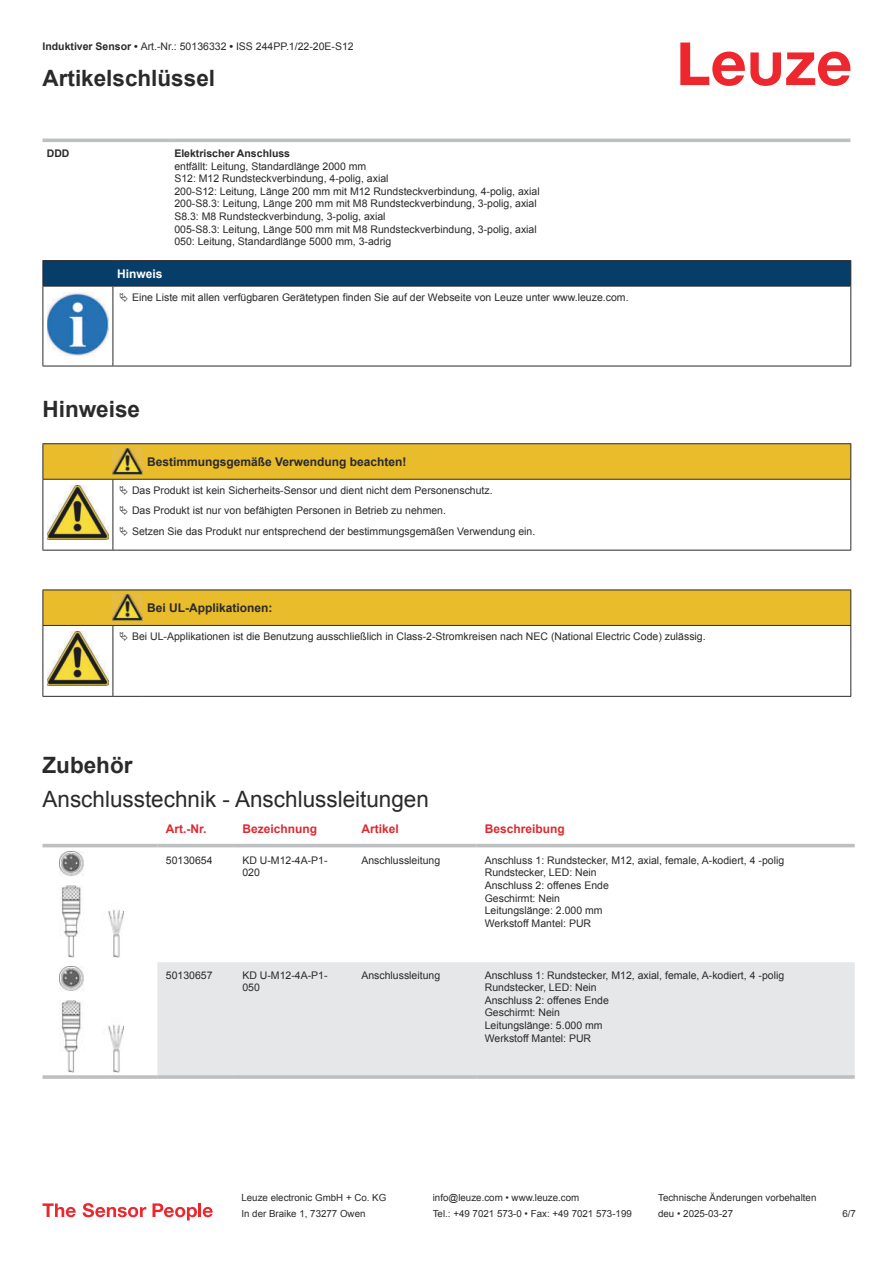
<style>
.page{position:relative;width:893px;height:1263px;background:#fff}
.page>*{position:absolute;margin:0;border:0;box-sizing:border-box;transform-origin:0 0}
.t1{font:22.5px "Arial";color:#2b292a}
.t2{font:700 22.5px "Arial";color:#2b292a}
.t3{font:700 12px "Arial";color:#2b292a}
.t4{font:700 12px "Arial";color:#db2a30}
.t5{font:700 12px "Arial";color:#fff}
.t6{font:10.5px/12.6px "Arial";color:#2b292a}
.t7{font:700 10.5px "Arial";color:#2b292a}
.t8{font:9.75px "Arial";color:#2b292a}
.s1{font-weight:700}
</style>
<div class="page">
<svg style="left:680px;top:43px;width:170px;height:43px"></svg>
<svg style="left:43px;top:138px;width:807px;height:1px"></svg>
<hr style="left:43px;top:139px;width:127px;height:3px;background:#bdbfc1">
<hr style="left:170px;top:139px;width:680px;height:3px;background:#bdbfc1">
<svg style="left:43px;top:843px;width:812px;height:9px"></svg>
<div style="left:157px;top:962px;width:698px;height:113px;background:#e6e7e9"></div>
<hr style="left:43px;top:844px;width:114px;height:3px;background:#bdbfc1">
<hr style="left:157px;top:844px;width:77px;height:3px;background:#bdbfc1">
<hr style="left:234px;top:844px;width:119px;height:3px;background:#bdbfc1">
<hr style="left:353px;top:844px;width:123px;height:3px;background:#bdbfc1">
<hr style="left:476px;top:844px;width:379px;height:3px;background:#bdbfc1">
<hr style="left:43px;top:1075px;width:114px;height:4px;background:#bdbfc1">
<hr style="left:157px;top:1075px;width:77px;height:4px;background:#c7c9cb">
<hr style="left:234px;top:1075px;width:119px;height:4px;background:#bdbfc1">
<hr style="left:353px;top:1075px;width:123px;height:4px;background:#bdbfc1">
<hr style="left:476px;top:1075px;width:379px;height:4px;background:#c7c9cb">
<img style="left:59px;top:852px;width:65px;height:106px">
<img style="left:59px;top:966px;width:65px;height:107px">
<svg style="left:43px;top:1203px;width:33px;height:14px"></svg>
<svg style="left:83px;top:1203px;width:63px;height:14px"></svg>
<svg style="left:153px;top:1203px;width:44px;height:17px"></svg>
<hr style="left:198px;top:1203px;width:3px;height:14px;background:#ed272d">
<svg style="left:203px;top:1207px;width:10px;height:10px"></svg>
<svg style="left:44px;top:287px;width:806px;height:79px"></svg>
<hr style="left:43px;top:260px;width:70px;height:1px;background:#2b292a">
<hr style="left:43px;top:286px;width:70px;height:1px;background:#2b292a">
<hr style="left:113px;top:260px;width:738px;height:1px;background:#2b292a">
<div style="left:43px;top:261px;width:808px;height:25px;background:#063d69"></div>
<hr style="left:113px;top:286px;width:738px;height:1px;background:#2b292a">
<hr style="left:43px;top:286px;width:1px;height:75px;background:#2b292a">
<hr style="left:113px;top:286px;width:1px;height:75px;background:#2b292a">
<hr style="left:850px;top:286px;width:1px;height:75px;background:#2b292a">
<hr style="left:43px;top:366px;width:70px;height:1px;background:#2b292a">
<hr style="left:113px;top:366px;width:738px;height:1px;background:#2b292a">
<img style="left:47px;top:292px;width:61px;height:63px">
<div style="left:115px;top:287px;width:734px;height:20px;background:#fff"></div>
<hr style="left:43px;top:443px;width:70px;height:1px;background:#2b292a">
<hr style="left:113px;top:443px;width:30px;height:1px;background:#2b292a">
<hr style="left:143px;top:443px;width:708px;height:1px;background:#2b292a">
<hr style="left:43px;top:550px;width:70px;height:1px;background:#2b292a">
<hr style="left:113px;top:550px;width:30px;height:1px;background:#2b292a">
<hr style="left:143px;top:550px;width:708px;height:1px;background:#2b292a">
<div style="left:44px;top:590px;width:806px;height:35px;background:#e8bc2a"></div>
<svg style="left:44px;top:626px;width:806px;height:70px"></svg>
<hr style="left:43px;top:589px;width:70px;height:1px;background:#2b292a">
<hr style="left:43px;top:590px;width:1px;height:35px;background:#2b292a">
<hr style="left:43px;top:625px;width:70px;height:1px;background:#2b292a">
<hr style="left:113px;top:589px;width:30px;height:1px;background:#2b292a">
<hr style="left:113px;top:625px;width:30px;height:1px;background:#2b292a">
<hr style="left:143px;top:589px;width:708px;height:1px;background:#2b292a">
<hr style="left:850px;top:590px;width:1px;height:35px;background:#2b292a">
<hr style="left:143px;top:625px;width:708px;height:1px;background:#2b292a">
<hr style="left:43px;top:626px;width:1px;height:66px;background:#2b292a">
<hr style="left:113px;top:626px;width:1px;height:66px;background:#2b292a">
<hr style="left:850px;top:626px;width:1px;height:66px;background:#2b292a">
<hr style="left:43px;top:696px;width:70px;height:1px;background:#2b292a">
<hr style="left:113px;top:696px;width:30px;height:1px;background:#2b292a">
<hr style="left:143px;top:696px;width:708px;height:1px;background:#2b292a">
<img style="left:113px;top:594px;width:30px;height:26px">
<img style="left:47px;top:632px;width:61px;height:54px">
<div style="left:115px;top:626px;width:734px;height:21px;background:#fff"></div>
<svg style="left:43px;top:444px;width:808px;height:106px"></svg>
<p class="t6" style="left:43px;top:41px;width:313px"><span class="s1">Induktiver Sensor •</span> Art.-Nr.: 50136332 <span class="s1">•</span> ISS 244PP.1/22-20E-S12</p>
<h1 class="t2" style="left:43px;top:70px;width:174px">Artikelschlüssel</h1>
<p class="t7" style="left:47px;top:149px;width:24px">DDD</p>
<p class="t7" style="left:174px;top:149px;width:117px">Elektrischer Anschluss</p>
<p class="t6" style="left:174px;top:161px;width:367px">entfällt: Leitung, Standardlänge 2000 mm<br>S12: M12 Rundsteckverbindung, 4-polig, axial<br>200-S12: Leitung, Länge 200 mm mit M12 Rundsteckverbindung, 4-polig, axial 200-S8.3: Leitung, Länge 200 mm mit M8 Rundsteckverbindung, 3-polig, axial S8.3: M8 Rundsteckverbindung, 3-polig, axial<br>005-S8.3: Leitung, Länge 500 mm mit M8 Rundsteckverbindung, 3-polig, axial 050: Leitung, Standardlänge 5000 mm, 3-adrig</p>
<p class="t5" style="left:117px;top:269px;width:47px">Hinweis</p>
<p class="t6" style="left:132px;top:292px;width:498px">Eine Liste mit allen verfügbaren Gerätetypen finden Sie auf der Webseite von Leuze unter www.leuze.com.</p>
<h1 class="t2" style="left:43px;top:401px;width:99px">Hinweise</h1>
<p class="t3" style="left:147px;top:457px;width:261px">Bestimmungsgemäße Verwendung beachten!</p>
<p class="t6" style="left:132px;top:481px;width:405px;line-height:20.2px">Das Produkt ist kein Sicherheits-Sensor und dient nicht dem Personenschutz.<br>Das Produkt ist nur von befähigten Personen in Betrieb zu nehmen.<br>Setzen Sie das Produkt nur entsprechend der bestimmungsgemäßen Verwendung ein.</p>
<p class="t3" style="left:147px;top:603px;width:127px">Bei UL-Applikationen:</p>
<p class="t6" style="left:132px;top:631px;width:575px">Bei UL-Applikationen ist die Benutzung ausschließlich in Class-2-Stromkreisen nach NEC (National Electric Code) zulässig.</p>
<h1 class="t2" style="left:43px;top:757px;width:92px">Zubehör</h1>
<h1 class="t1" style="left:43px;top:790px;width:388px">Anschlusstechnik - Anschlussleitungen</h1>
<p class="t4" style="left:166px;top:824px;width:42px">Art.-Nr.</p>
<p class="t4" style="left:242px;top:824px;width:76px">Bezeichnung</p>
<p class="t4" style="left:361px;top:824px;width:39px">Artikel</p>
<p class="t4" style="left:485px;top:824px;width:82px">Beschreibung</p>
<p class="t6" style="left:166px;top:855px;width:48px">50130654</p>
<p class="t6" style="left:242px;top:855px;width:87px">KD U-M12-4A-P1-<br>020</p>
<p class="t6" style="left:361px;top:855px;width:80px">Anschlussleitung</p>
<p class="t6" style="left:485px;top:855px;width:301px">Anschluss 1: Rundstecker, M12, axial, female, A-kodiert, 4 -polig<br>Rundstecker, LED: Nein<br>Anschluss 2: offenes Ende<br>Geschirmt: Nein<br>Leitungslänge: 2.000 mm<br>Werkstoff Mantel: PUR</p>
<p class="t6" style="left:166px;top:969px;width:48px">50130657</p>
<p class="t6" style="left:242px;top:969px;width:87px">KD U-M12-4A-P1-<br>050</p>
<p class="t6" style="left:361px;top:969px;width:80px">Anschlussleitung</p>
<p class="t6" style="left:485px;top:969px;width:301px">Anschluss 1: Rundstecker, M12, axial, female, A-kodiert, 4 -polig<br>Rundstecker, LED: Nein<br>Anschluss 2: offenes Ende<br>Geschirmt: Nein<br>Leitungslänge: 5.000 mm<br>Werkstoff Mantel: PUR</p>
<p class="t8" style="left:241px;top:1194px;width:146px">Leuze electronic GmbH + Co. KG</p>
<p class="t8" style="left:433px;top:1194px;width:148px">info@leuze.com • www.leuze.com</p>
<p class="t8" style="left:658px;top:1194px;width:160px">Technische Änderungen vorbehalten</p>
<p class="t8" style="left:241px;top:1210px;width:126px">In der Braike 1, 73277 Owen</p>
<p class="t8" style="left:433px;top:1210px;width:201px">Tel.: +49 7021 573-0 • Fax: +49 7021 573-199</p>
<p class="t8" style="left:658px;top:1210px;width:76px">deu • 2025-03-27</p>
<p class="t8" style="left:842px;top:1210px;width:15px">6 /7</p>
</div>
